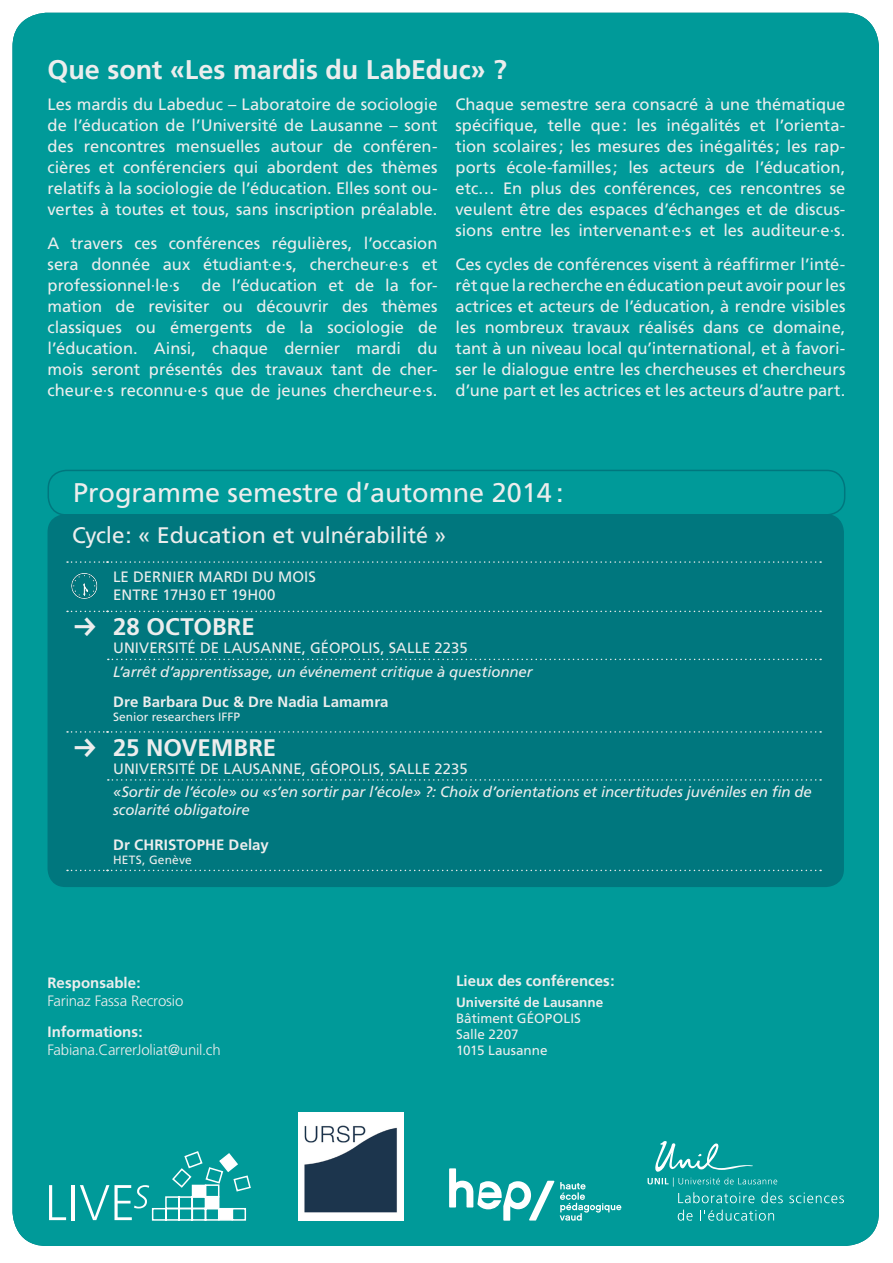
<style>
.page{position:relative;width:893px;height:1263px;background:#fff}
.page>*{position:absolute;margin:0;border:0;box-sizing:border-box;transform-origin:0 0}
.t1{font:27px "Frutiger LT Std";color:#eceded}
.t2{font:700 27px "Frutiger LT Std";color:#eceded}
.t3{font:700 24px "Frutiger LT Std";color:#eceded}
.t4{font:22.5px "Frutiger LT Std";color:#eceded}
.t5{font:16.5px/21px "Frutiger LT Std";color:#eceded;text-align:justify}
.t6{font:italic 15px/23.2px "Frutiger LT Std";letter-spacing:-.01em;color:#eceded}
.t7{font:700 15px "Frutiger LT Std";letter-spacing:.005em;color:#eceded}
.t8{font:300 15px "Frutiger LT Std";letter-spacing:-.015em;color:#eceded}
.t9{font:15px/18px "Frutiger LT Std";letter-spacing:.005em;color:#eceded}
.t10{font:13.5px/16.2px "Frutiger LT Std";color:#eceded}
.t11{font:700 13.5px "Frutiger LT Std";color:#eceded}
.t12{font:12px "Frutiger LT Std";letter-spacing:.005em;color:#eceded}
.s1{font-style:normal}
.s2{font-style:normal;font-size:14.85px}
</style>
<div class="page">
<div style="left:13px;top:13px;width:866px;height:1233px;background:#009a99"></div>
<svg style="left:648px;top:1141px;width:129px;height:45px;background:#1ea6a5"></svg>
<svg style="left:678px;top:1192px;width:76px;height:11px"></svg>
<svg style="left:761px;top:1192px;width:22px;height:11px"></svg>
<svg style="left:789px;top:1192px;width:55px;height:11px"></svg>
<svg style="left:678px;top:1209px;width:14px;height:12px"></svg>
<svg style="left:700px;top:1209px;width:74px;height:12px"></svg>
<svg style="left:449px;top:1168px;width:172px;height:53px"></svg>
<img style="left:299px;top:1113px;width:104px;height:108px">
<div style="left:48px;top:470px;width:797px;height:46px;border:2px solid #00777e;border-radius:18px"></div>
<div style="left:48px;top:514px;width:796px;height:373px;background:#00777e;border-radius:18px"></div>
<svg style="left:67px;top:561px;width:754px;height:2px"></svg>
<svg style="left:108px;top:659px;width:713px;height:1px"></svg>
<svg style="left:108px;top:779px;width:713px;height:2px"></svg>
<svg style="left:67px;top:870px;width:754px;height:1px"></svg>
<img style="left:71px;top:573px;width:27px;height:26px">
<svg style="left:49px;top:1185px;width:17px;height:35px"></svg>
<hr style="left:72px;top:1185px;width:3px;height:35px;background:#fff">
<svg style="left:80px;top:1150px;width:172px;height:71px;background:#2aaaaa"></svg>
<svg style="left:67px;top:611px;width:754px;height:2px"></svg>
<svg style="left:67px;top:731px;width:754px;height:2px"></svg>
<h1 class="t2" style="left:48px;top:53px;width:461px">Que sont «Les mardis du LabEduc» ?</h1>
<p class="t5" style="left:48px;top:94px;width:391px">Les mardis du Labeduc – Laboratoire de sociologie de l’éducation de l’Université de Lausanne – sont des rencontres mensuelles autour de conféren&shy;cières et conférenciers qui abordent des thèmes relatifs à la sociologie de l’éducation. Elles sont ou&shy;vertes à toutes et tous, sans inscription préalable.</p>
<p class="t5" style="left:48px;top:233px;width:391px">A travers ces conférences régulières, l’occasion sera donnée aux étudiant·e·s, chercheur·e·s et professionnel·le·s</p>
<p class="t5" style="left:48px;top:275px;width:391px;text-indent:154px">de l’éducation et de la for&shy;mation de revisiter ou découvrir des thèmes classiques ou émergents de la sociologie de l’éducation. Ainsi, chaque dernier mardi du mois seront présentés des travaux tant de cher&shy;cheur·e·s reconnu·e·s que de jeunes chercheur·e·s.</p>
<p class="t5" style="left:455px;top:94px;width:391px">Chaque semestre sera consacré à une thématique spécifique, telle que: les inégalités et l’orienta&shy;tion scolaires; les mesures des inégalités; les rap&shy;ports école-familles; les acteurs de l’éducation, etc… En plus des conférences, ces rencontres se veulent être des espaces d’échanges et de discus&shy;sions entre les intervenant·e·s et les auditeur·e·s.</p>
<p class="t5" style="left:455px;top:254px;width:391px">Ces cycles de conférences visent à réaffirmer l’inté&shy;rêt que la recherche en éducation peut avoir pour les actrices et acteurs de l’éducation, à rendre visibles les nombreux travaux réalisés dans ce domaine, tant à un niveau local qu’international, et à favori&shy;ser le dialogue entre les chercheuses et chercheurs d’une part et les actrices et les acteurs d’autre part.</p>
<h1 class="t1" style="left:73px;top:477px;width:492px">Programme semestre d’automne 2014 :</h1>
<h3 class="t4" style="left:72px;top:522px;width:375px">Cycle: « Education et vulnérabilité »</h3>
<p class="t9" style="left:113px;top:568px;width:204px">Le derni er mardi du mois entre 17h30 et 19h00</p>
<h2 class="t3" style="left:113px;top:613px;width:140px">28 octobre</h2>
<p class="t6" style="left:113px;top:637px;width:421px"><span class="s1">Université de Lausann e,</span> <span class="s2">Géopoli s, Salle 2235<br></span>L’arrêt d’apprentissage, un événement critique à questionner</p>
<p class="t7" style="left:113px;top:693px;width:277px">Dre Barbara Duc &amp; Dre Nadia Lamamra</p>
<p class="t12" style="left:113px;top:710px;width:127px">Senior researchers IFFP</p>
<h2 class="t3" style="left:113px;top:733px;width:161px">25 novembre</h2>
<p class="t6" style="left:113px;top:757px;width:700px"><span class="s1">Université de Lausann e,</span> <span class="s2">Géopoli s, Salle 2235<br></span>«Sortir de l’école» ou «s’en sortir par l’école» ?: Choix d’orientations et incertitudes juvéniles en fin de</p>
<p class="t6" style="left:113px;top:798px;width:138px">scolarité obligatoire</p>
<p class="t7" style="left:113px;top:836px;width:157px">Dr Christophe Delay</p>
<p class="t12" style="left:113px;top:853px;width:80px">HETS, Genève</p>
<p class="t7" style="left:48px;top:974px;width:95px">Responsable:</p>
<p class="t8" style="left:48px;top:992px;width:137px">Farinaz Fassa Recrosio</p>
<p class="t7" style="left:48px;top:1023px;width:97px">Informations:</p>
<p class="t8" style="left:48px;top:1041px;width:175px">Fabiana.CarrerJoliat@unil.ch</p>
<p class="t7" style="left:456px;top:972px;width:160px">Lieux des conférences:</p>
<p class="t11" style="left:456px;top:994px;width:149px">Université de Lausanne</p>
<p class="t10" style="left:456px;top:1010px;width:126px">Bâtiment Géopolis<br>Salle 2207<br>1015 Lausanne</p>
</div>
